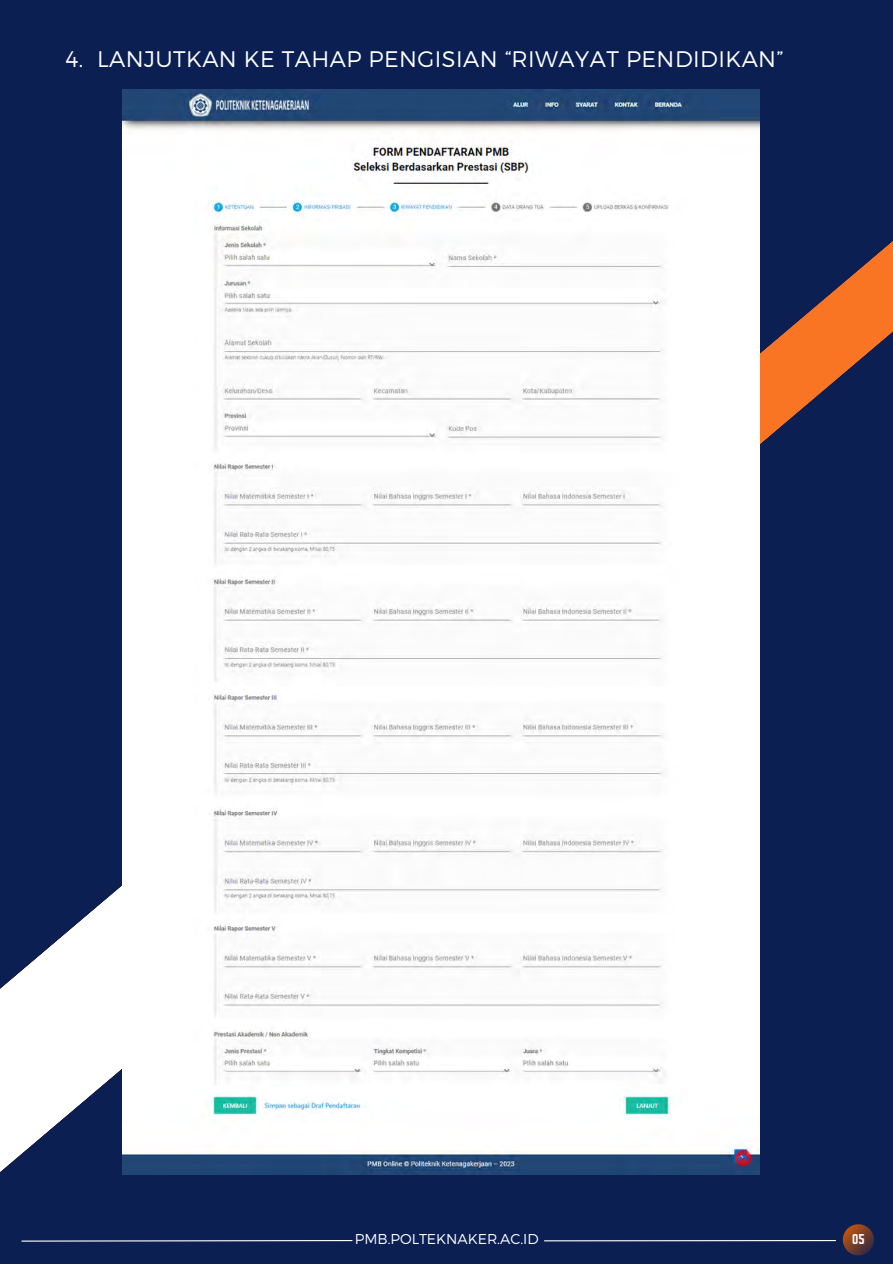
<style>
.page{position:relative;width:893px;height:1264px;background:#fff}
.page>*{position:absolute;margin:0;border:0;box-sizing:border-box;transform-origin:0 0}
.t1{font:300 22.5px "Montserrat";letter-spacing:.02em;color:#fff}
.t2{font:300 14.25px "Montserrat";color:#fff}
.t3{font:12.45px "Norwester";color:#fff}
</style>
<div class="page">
<div style="left:0;top:0;width:892px;height:1263px;background:#0b1f53"></div>
<svg style="left:759px;top:89px;width:133px;height:461px"></svg>
<svg style="left:0;top:886px;width:476px;height:289px;fill:#fff"></svg>
<hr style="left:544px;top:1239px;width:291px;height:2px;background:#fff">
<svg style="left:842px;top:1224px;width:31px;height:31px"></svg>
<svg style="left:21px;top:1240px;width:332px;height:2px"></svg>
<img style="left:122px;top:89px;width:637px;height:1085px">
<p class="t1" style="left:65px;top:44px;width:719px">4. LANJUTKAN KE TAHAP PENGISIAN “RIWAYAT PENDIDIKAN”</p>
<p class="t2" style="left:355px;top:1229px;width:185px">PMB.POLTEKNAKER.AC.ID</p>
<p class="t3" style="left:851px;top:1231px;width:14px">05</p>
</div>
